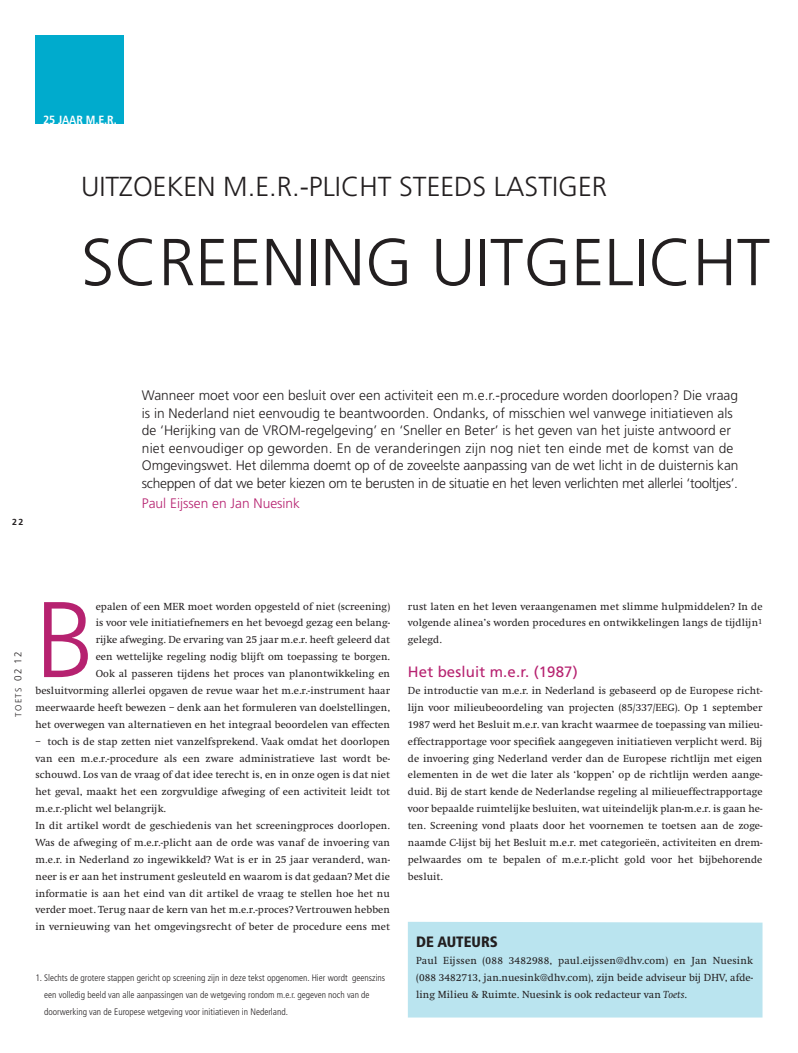
<style>
.page{position:relative;width:798px;height:1053px;background:#fff}
.page>*{position:absolute;margin:0;border:0;box-sizing:border-box;transform-origin:0 0}
._06_broodtekst_initi{font:300 107.38px "Frutiger";color:#b62270}
._02_Kop{font:300 66.25px "Frutiger";color:#231f20}
._01_chapeau{font:300 27.5px "Frutiger";color:#231f20}
._05_tussenkop{font:15px "Frutiger";letter-spacing:.01em;color:#b62270}
._12_kaderkop{font:900 condensed 15px "Frutiger";color:#231f20}
._03_intro{font:300 13.75px/17.5px "Frutiger";color:#231f20}
._04_auteur{font:300 13.75px "Frutiger";color:#b62270}
._00_rubriek{font:700 condensed 11.88px "Frutiger";letter-spacing:-.01em;color:#fff}
._06_broodtekst{font:10.62px/16.9px "Swift";letter-spacing:.005em;color:#231f20;text-align:justify}
._06_broodtekst_initi-2{font:10.62px/16.9px "Swift";letter-spacing:.005em;color:#231f20;text-align:right}
._06_bijschrift{font:300 condensed 9.38px/16.9px "Frutiger";color:#231f20}
.t1{font:300 8.75px "Frutiger";letter-spacing:.14em;color:#231f20}
.t2{font:700 8.75px "Frutiger";color:#231f20}
.s1{font-size:10px}
.s2{font-style:italic}
</style>
<div class="page">
<div style="left:35px;top:35px;width:89px;height:89px;background:#00abcd"></div>
<div style="left:408px;top:921px;width:354px;height:96px;background:#bae4ef"></div>
<p class="_00_rubriek" style="left:43px;top:113px;width:75px">25 JAAR M.E.R.</p>
<p class="_01_chapeau" style="left:81px;top:171px;width:119px">Uitzoe kenm</p>
<p class="_01_chapeau" style="left:248px;top:171px;width:125px">.e.r.-plichtsteeds</p>
<p class="_01_chapeau" style="left:494px;top:171px;width:98px">lastiger</p>
<p class="_02_Kop" style="left:81px;top:225px;width:113px">screen</p>
<p class="_02_Kop" style="left:306px;top:225px;width:423px">ing uitgelicht</p>
<p class="t2" style="left:12px;top:517px;width:12px">22</p>
<p class="_03_intro" style="left:142px;top:387px;width:598px">Wanneer moet voor een besluit over een activiteit een m.e.r.-procedure worden doorlopen? Die vraag is in Nederland niet eenvoudig te beantwoorden. Ondanks, of misschien wel vanwege initiatieven als de ‘Herijking van de VROM-regelgeving’ en ‘Sneller en Beter’ is het geven van het juiste antwoord er niet eenvoudiger op geworden. En de veranderingen zijn nog niet ten einde met de komst van de Omgevingswet. Het dilemma doemt op of de zoveelste aanpassing van de wet licht in de duisternis kan scheppen of dat we beter kiezen om te berusten in de situatie en het leven verlichten met allerlei ‘tooltjes’.</p>
<p class="_04_auteur" style="left:142px;top:495px;width:160px">Paul Eijssen en Jan Nuesink</p>
<p class="t1" style="left:13px;top:716px;width:67px;rotate:-90deg">TOETS <span class="s1">02 12</span></p>
<p class="_06_broodtekst_initi-2" style="left:35px;top:597px;width:356px">epalen of een MER moet worden opgesteld of niet (screening)<br>is voor vele initiatiefnemers en het bevoegd gezag een belang-<br>rijke afweging. De ervaring van 25 jaar m.e.r. heeft geleerd dat<br>een wettelijke regeling nodig blijft om toepassing te borgen.<br>Ook al passeren tijdens het proces van planontwikkeling en besluitvorming allerlei opgaven de revue waar het m.e.r.-instrument haar meerwaarde heeft bewezen – denk aan het formuleren van doelstellingen, het overwegen van alternatieven en het integraal beoordelen van effecten</p>
<p class="_06_broodtekst_initi-2" style="left:35px;top:732px;width:356px;text-align:justify">– toch is de stap zetten niet vanzelfsprekend. Vaak omdat het doorlopen van een m.e.r.-procedure als een zware administratieve last wordt be&shy;schouwd. Los van de vraag of dat idee terecht is, en in onze ogen is dat niet het geval, maakt het een zorgvuldige afweging of een activiteit leidt tot m.e.r.-plicht wel belangrijk.</p>
<p class="_06_broodtekst" style="left:35px;top:817px;width:356px">In dit artikel wordt de geschiedenis van het screeningproces doorlopen.<br>Was de afweging of m.e.r.-plicht aan de orde was vanaf de invoering van m.e.r. in Nederland zo ingewikkeld? Wat is er in 25 jaar veranderd, wan&shy;neer is er aan het instrument gesleuteld en waarom is dat gedaan? Met die informatie is aan het eind van dit artikel de vraag te stellen hoe het nu verder moet. Terug naar de kern van het m.e.r.-proces? Vertrouwen hebben in vernieuwing van het omgevingsrecht of beter de procedure eens met</p>
<p class="_06_broodtekst_initi" style="left:35px;top:579px;width:61px">B</p>
<p class="_06_bijschrift" style="left:44px;top:969px;width:342px;text-indent:-9px">1. Slechts de grotere stappen gericht op screening zijn in deze tekst opgenomen. Hier wordt geenszins een volledig beeld van alle aanpassingen van de wetgeving rondom m.e.r. gegeven noch van de doorwerking van de Europese wetgeving voor initiatieven in Nederland.</p>
<p class="_06_broodtekst" style="left:407px;top:597px;width:356px">rust laten en het leven veraangenamen met slimme hulpmiddelen? In de volgende alinea’s worden procedures en ontwikkelingen langs de tijdlijn<sup>1 </sup>gelegd.</p>
<p class="_05_tussenkop" style="left:407px;top:663px;width:171px">Het besluit m.e.r. (1987)</p>
<p class="_06_broodtekst" style="left:407px;top:682px;width:356px">De introductie van m.e.r. in Nederland is gebaseerd op de Europese richt&shy;lijn voor milieubeoordeling van projecten (85/337/EEG). Op 1 september 1987 werd het Besluit m.e.r. van kracht waarmee de toepassing van milieu&shy;effectrapportage voor specifiek aangegeven initiatieven verplicht werd. Bij de invoering ging Nederland verder dan de Europese richtlijn met eigen elementen in de wet die later als ‘koppen’ op de richtlijn werden aange&shy;duid. Bij de start kende de Nederlandse regeling al milieueffectrapportage voor bepaalde ruimtelijke besluiten, wat uiteindelijk plan-m.e.r. is gaan he&shy;ten. Screening vond plaats door het voornemen te toetsen aan de zoge&shy;naamde C-lijst bij het Besluit m.e.r. met categorieën, activiteiten en drem&shy;pelwaardes om te bepalen of m.e.r.-plicht gold voor het bijbehorende besluit.</p>
<p class="_12_kaderkop" style="left:416px;top:932px;width:83px">DE AUTEUrs</p>
<p class="_06_broodtekst" style="left:416px;top:952px;width:338px">Paul Eijssen (088 3482988, paul.eijssen@dhv.com) en Jan Nuesink (088 3482713, jan.nuesink@dhv.com), zijn beide adviseur bij DHV, afde&shy;ling Milieu &amp; Ruimte. Nuesink is ook redacteur van <span class="s2">Toets</span>.</p>
</div>
